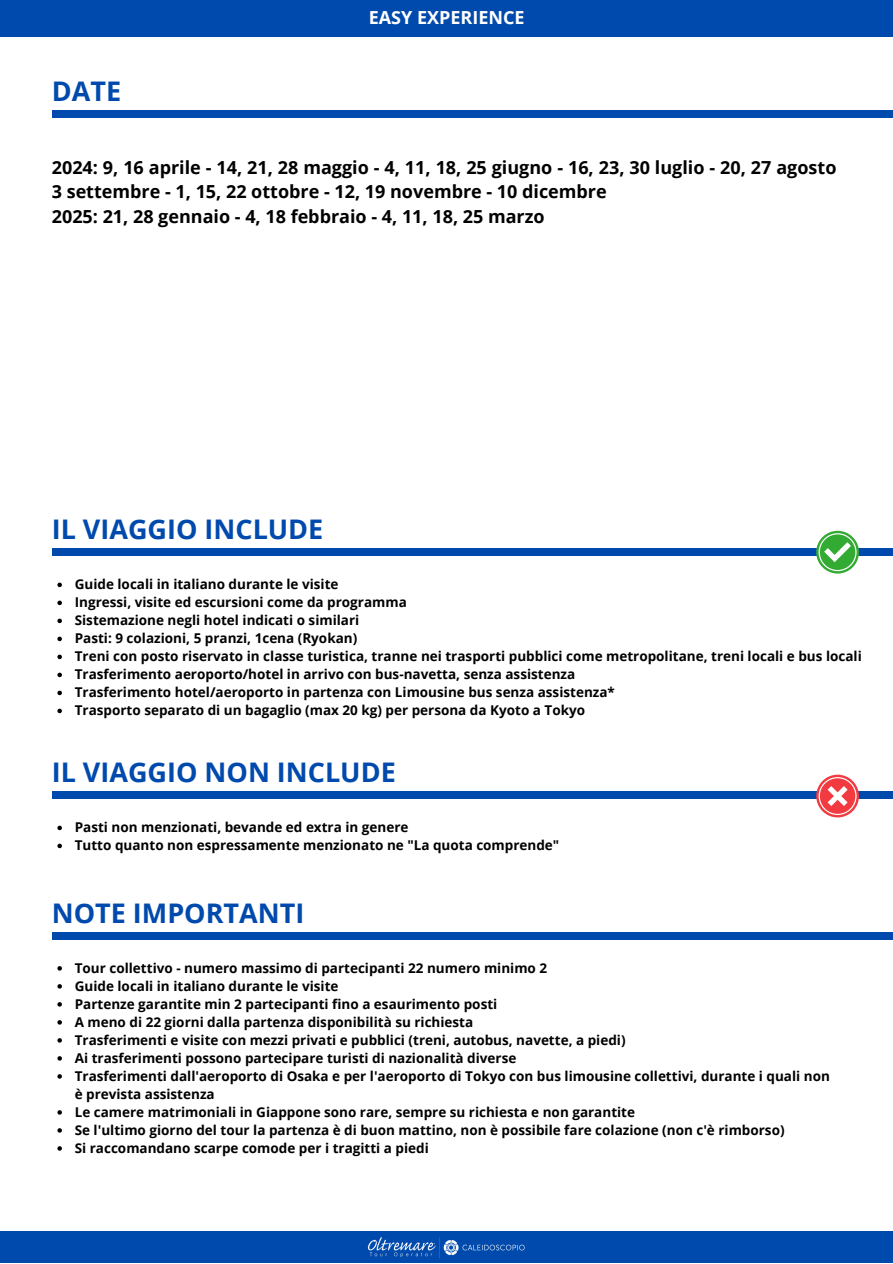
<style>
.page{position:relative;width:893px;height:1264px;background:#fff}
.page>*{position:absolute;margin:0;border:0;box-sizing:border-box;transform-origin:0 0}
.t1{font:700 27px "Open Sans";color:#004aad}
.t2{font:700 18px/24.8px "Open Sans";color:#000}
.t3{font:700 18px "Open Sans";color:#fff}
.t4{font:700 13.5px/18px "Open Sans";color:#000}
</style>
<div class="page">
<div style="left:0;top:1231px;width:892px;height:32px;background:#004aad"></div>
<img style="left:367px;top:1237px;width:158px;height:21px">
<div style="left:0;top:0;width:892px;height:37px;background:#004aad"></div>
<div style="left:52px;top:548px;width:840px;height:8px;background:#004aad"></div>
<div style="left:52px;top:110px;width:840px;height:8px;background:#004aad"></div>
<div style="left:52px;top:791px;width:840px;height:8px;background:#004aad"></div>
<div style="left:52px;top:932px;width:840px;height:7px;background:#004aad"></div>
<svg style="left:816px;top:531px;width:42px;height:42px"></svg>
<svg style="left:818px;top:533px;width:38px;height:38px"></svg>
<svg style="left:816px;top:774px;width:42px;height:43px"></svg>
<svg style="left:818px;top:777px;width:38px;height:38px"></svg>
<svg style="left:57px;top:582px;width:5px;height:5px"></svg>
<svg style="left:57px;top:600px;width:5px;height:5px"></svg>
<svg style="left:57px;top:618px;width:5px;height:5px"></svg>
<svg style="left:57px;top:636px;width:5px;height:5px"></svg>
<svg style="left:57px;top:654px;width:5px;height:5px"></svg>
<svg style="left:57px;top:672px;width:5px;height:5px"></svg>
<svg style="left:57px;top:690px;width:5px;height:5px"></svg>
<svg style="left:57px;top:708px;width:5px;height:5px"></svg>
<svg style="left:57px;top:825px;width:5px;height:5px"></svg>
<svg style="left:57px;top:843px;width:5px;height:5px"></svg>
<svg style="left:57px;top:966px;width:5px;height:4px"></svg>
<svg style="left:57px;top:984px;width:5px;height:4px"></svg>
<svg style="left:57px;top:1002px;width:5px;height:4px"></svg>
<svg style="left:57px;top:1020px;width:5px;height:4px"></svg>
<svg style="left:57px;top:1038px;width:5px;height:4px"></svg>
<svg style="left:57px;top:1056px;width:5px;height:4px"></svg>
<svg style="left:57px;top:1074px;width:5px;height:4px"></svg>
<svg style="left:57px;top:1110px;width:5px;height:4px"></svg>
<svg style="left:57px;top:1128px;width:5px;height:4px"></svg>
<svg style="left:57px;top:1146px;width:5px;height:4px"></svg>
<h1 class="t1" style="left:52px;top:72px;width:71px">DATE</h1>
<h1 class="t3" style="left:369px;top:5px;width:157px">EASY EXPERIENCE</h1>
<p class="t2" style="left:52px;top:154px;width:786px">2024: 9, 16 aprile - 14, 21, 28 maggio - 4, 11, 18, 25 giugno - 16, 23, 30 luglio - 20, 27 agosto<br>3 settembre - 1, 15, 22 ottobre - 12, 19 novembre - 10 dicembre<br>2025: 21, 28 gennaio - 4, 18 febbraio - 4, 11, 18, 25 marzo</p>
<h3 class="t1" style="left:52px;top:510px;width:273px">IL VIAGGIO INCLUDE</h3>
<p class="t4" style="left:75px;top:575px;width:265px">Guide locali in italiano durante le visite</p>
<p class="t4" style="left:75px;top:593px;width:333px">Ingressi, visite ed escursioni come da programma</p>
<p class="t4" style="left:75px;top:611px;width:286px">Sistemazione negli hotel indicati o similari</p>
<p class="t4" style="left:75px;top:629px;width:284px">Pasti: 9 colazioni, 5 pranzi, 1cena (Ryokan)</p>
<p class="t4" style="left:75px;top:647px;width:788px">Treni con posto riservato in classe turistica, tranne nei trasporti pubblici come metropolitane, treni locali e bus locali</p>
<p class="t4" style="left:75px;top:665px;width:502px">Trasferimento aeroporto/hotel in arrivo con bus-navetta, senza assistenza</p>
<p class="t4" style="left:75px;top:683px;width:541px">Trasferimento hotel/aeroporto in partenza con Limousine bus senza assistenza*</p>
<h1 class="t4" style="left:75px;top:701px;width:512px">Trasporto separato di un bagaglio (max 20 kg) per persona da Kyoto a Tokyo</h1>
<p class="t1" style="left:52px;top:753px;width:345px">IL VIAGGIO NON INCLUDE</p>
<p class="t4" style="left:75px;top:818px;width:335px">Pasti non menzionati, bevande ed extra in genere</p>
<p class="t4" style="left:75px;top:836px;width:486px">Tutto quanto non espressamente menzionato ne "La quota comprende"</p>
<p class="t1" style="left:52px;top:893px;width:254px">NOTE IMPORTANTI</p>
<p class="t4" style="left:75px;top:958px;width:474px">Tour collettivo - numero massimo di partecipanti 22 numero minimo 2</p>
<h1 class="t4" style="left:75px;top:976px;width:265px">Guide locali in italiano durante le visite</h1>
<p class="t4" style="left:75px;top:994px;width:424px">Partenze garantite min 2 partecipanti fino a esaurimento posti</p>
<p class="t4" style="left:75px;top:1012px;width:400px">A meno di 22 giorni dalla partenza disponibilità su richiesta</p>
<p class="t4" style="left:75px;top:1030px;width:552px">Trasferimenti e visite con mezzi privati e pubblici (treni, autobus, navette, a piedi)</p>
<p class="t4" style="left:75px;top:1048px;width:443px">Ai trasferimenti possono partecipare turisti di nazionalità diverse</p>
<p class="t4" style="left:75px;top:1066px;width:756px">Trasferimenti dall'aeroporto di Osaka e per l'aeroporto di Tokyo con bus limousine collettivi, durante i quali non è prevista assistenza</p>
<p class="t4" style="left:75px;top:1102px;width:562px">Le camere matrimoniali in Giappone sono rare, sempre su richiesta e non garantite</p>
<p class="t4" style="left:75px;top:1120px;width:711px">Se l'ultimo giorno del tour la partenza è di buon mattino, non è possibile fare colazione (non c'è rimborso)</p>
<p class="t4" style="left:75px;top:1138px;width:355px">Si raccomandano scarpe comode per i tragitti a piedi</p>
</div>
